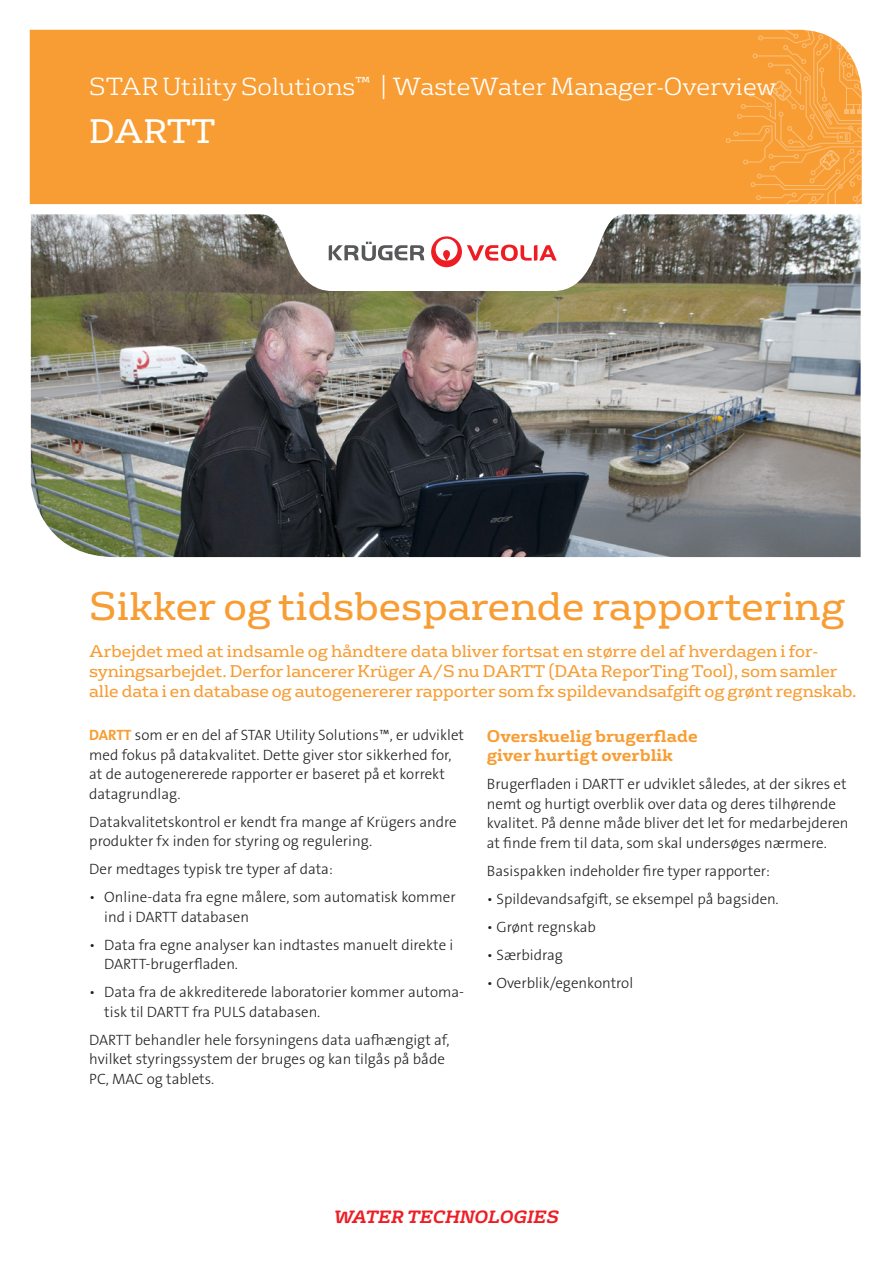
<style>
.page{position:relative;width:893px;height:1263px;background:#fff}
.page>*{position:absolute;margin:0;border:0;box-sizing:border-box;transform-origin:0 0}
.t1{font:38.85px "FS Rufus";color:#f89d33}
.t2{font:33px "FS Rufus";letter-spacing:-.01em;color:#fff}
.t3{font:300 24px "FS Rufus";color:#fff}
.t4{font:italic 700 17.25px "FS Rufus";color:#ee1d23}
.t5{font:16.5px/19.8px "FS Rufus";letter-spacing:-.005em;color:#f89d33}
.t6{font:700 16.5px/19.5px "FS Rufus";color:#f89d33}
.t7{font:15px/19.5px "The Sans Veolia W3 Lig";color:#231f20}
.s1{font-family:"The Sans Veolia W7 Bld";color:#f89d33}
</style>
<div class="page">
<img style="left:31px;top:291px;width:830px;height:266px">
<div style="left:30px;top:30px;width:696px;height:174px;background:#f89d33"></div>
<svg style="left:726px;top:30px;width:136px;height:174px;background:#f8a544"></svg>
<svg style="left:30px;top:204px;width:832px;height:87px"></svg>
<svg style="left:431px;top:236px;width:126px;height:31px"></svg>
<svg style="left:329px;top:242px;width:95px;height:19px"></svg>
<h3 class="t3" style="left:89px;top:67px;width:688px">STAR Utility Solutions<sup>™</sup> | WasteWater Manager-Overview</h3>
<h2 class="t2" style="left:89px;top:104px;width:128px">DARTT</h2>
<h1 class="t1" style="left:89px;top:574px;width:757px">Sikker og tidsbesparende rapportering</h1>
<p class="t5" style="left:89px;top:640px;width:769px">Arbejdet med at indsamle og håndtere data bliver fortsat en større del af hverdagen i for&shy;syningsarbejdet. Derfor lancerer Krüger A/S nu DARTT (DAta ReporTing Tool), som samler alle data i en database og autogenererer rapporter som fx spildevandsafgift og grønt regnskab.</p>
<p class="t7" style="left:89px;top:726px;width:376px"><span class="s1">DARTT</span> som er en del af STAR Utility Solutions™, er udviklet med fokus på datakvalitet. Dette giver stor sikkerhed for, at de autogenererede rapporter er baseret på et korrekt datagrundlag.</p>
<p class="t7" style="left:89px;top:812px;width:369px">Datakvalitetskontrol er kendt fra mange af Krügers andre produkter fx inden for styring og regulering.</p>
<p class="t7" style="left:89px;top:860px;width:245px">Der medtages typisk tre typer af data:</p>
<p class="t7" style="left:104px;top:888px;width:353px;text-indent:-15px">• Online-data fra egne målere, som automatisk kommer ind i DARTT databasen</p>
<p class="t7" style="left:104px;top:935px;width:351px;text-indent:-15px">• Data fra egne analyser kan indtastes manuelt direkte i<br>DARTT-brugerfladen.</p>
<p class="t7" style="left:104px;top:983px;width:361px;text-indent:-15px">• Data fra de akkrediterede laboratorier kommer automa&shy;tisk til DARTT fra PULS databasen.</p>
<p class="t7" style="left:89px;top:1030px;width:362px">DARTT behandler hele forsyningens data uafhængigt af, hvilket styringssystem der bruges og kan tilgås på både<br>PC, MAC og tablets.</p>
<p class="t6" style="left:487px;top:725px;width:212px">Overskuelig brugerflade giver hurtigt overblik</p>
<p class="t7" style="left:487px;top:774px;width:363px">Brugerfladen i DARTT er udviklet således, at der sikres et nemt og hurtigt overblik over data og deres tilhørende kvalitet. På denne måde bliver det let for medarbejderen at finde frem til data, som skal undersøges nærmere.</p>
<p class="t7" style="left:487px;top:861px;width:285px">Basispakken indeholder fire typer rapporter:</p>
<p class="t7" style="left:487px;top:889px;width:293px">• Spildevandsafgift, se eksempel på bagsiden.</p>
<p class="t7" style="left:487px;top:917px;width:111px">• Grønt regnskab</p>
<p class="t7" style="left:487px;top:945px;width:77px">• Særbidrag</p>
<p class="t7" style="left:487px;top:973px;width:148px">• Overblik/egenkontrol</p>
<p class="t4" style="left:334px;top:1202px;width:226px">WATER TECHNOLOGIES</p>
</div>
